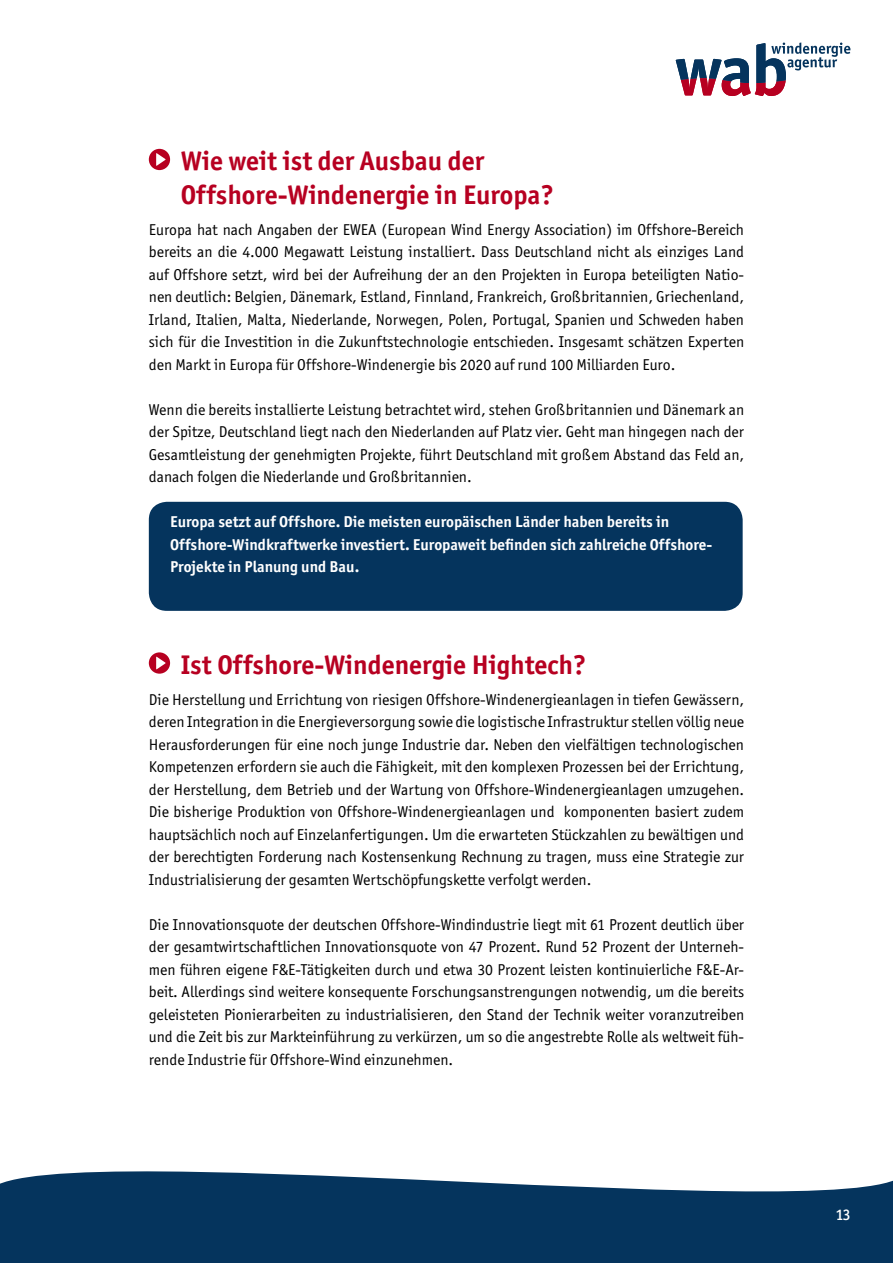
<style>
.page{position:relative;width:893px;height:1263px;background:#fff}
.page>*{position:absolute;margin:0;border:0;box-sizing:border-box;transform-origin:0 0}
.t1{font:700 27px/33.8px "Officina Sans ITC";color:#b70021}
.t2{font:15.75px/22.5px "Officina Sans ITC Boo";color:#000;text-align:justify}
.t3{font:700 15.75px/22.5px "Officina Sans ITC";color:#fff}
.t4{font:500 15.75px "Officina Sans ITC";color:#fff}
</style>
<div class="page">
<div style="left:149px;top:502px;width:594px;height:109px;background:#05345d;border-radius:18px"></div>
<svg style="left:676px;top:43px;width:174px;height:53px"></svg>
<svg style="left:0;top:1171px;width:893px;height:92px;background:#214a6f"></svg>
<div style="left:149px;top:149px;width:21px;height:21px;background:#b70021;border-radius:50%"></div>
<svg style="left:156px;top:153px;width:10px;height:13px"></svg>
<div style="left:149px;top:652px;width:21px;height:22px;background:#b70021;border-radius:50%"></div>
<svg style="left:156px;top:656px;width:10px;height:14px"></svg>
<h1 class="t1" style="left:181px;top:144px;width:375px">Wie weit ist der Ausbau der<br>Offshore-Windenergie in Europa?</h1>
<p class="t2" style="left:149px;top:218px;width:597px">Europa hat nach Angaben der EWEA (European Wind Energy Association) im Offshore-Bereich bereits an die 4.000 Megawatt Leistung installiert. Dass Deutschland nicht als einziges Land auf Offshore setzt, wird bei der Aufreihung der an den Projekten in Europa beteiligten Natio&shy;nen deutlich: Belgien, Dänemark, Estland, Finnland, Frankreich, Großbritannien, Griechenland, Irland, Italien, Malta, Niederlande, Norwegen, Polen, Portugal, Spanien und Schweden haben sich für die Investition in die Zukunftstechnologie entschieden. Insgesamt schätzen Experten den Markt in Europa für Offshore-Windenergie bis 2020 auf rund 100 Milliarden Euro.</p>
<p class="t2" style="left:149px;top:398px;width:597px">Wenn die bereits installierte Leistung betrachtet wird, stehen Großbritannien und Dänemark an der Spitze, Deutschland liegt nach den Niederlanden auf Platz vier. Geht man hingegen nach der Gesamtleistung der genehmigten Projekte, führt Deutschland mit großem Abstand das Feld an, danach folgen die Niederlande und Großbritannien.</p>
<p class="t3" style="left:170px;top:511px;width:542px">Europa setzt auf Offshore. Die meisten europäischen Länder haben bereits in<br>Offshore-Windkraftwerke investiert. Europaweit befinden sich zahlreiche Offshore-<br>Projekte in Planung und Bau.</p>
<h1 class="t1" style="left:181px;top:647px;width:407px">Ist Offshore-Windenergie Hightech?</h1>
<p class="t2" style="left:149px;top:688px;width:597px">Die Herstellung und Errichtung von riesigen Offshore-Windenergieanlagen in tiefen Gewässern, deren Integration in die Energieversorgung sowie die logistische Infrastruktur stellen völlig neue Herausforderungen für eine noch junge Industrie dar. Neben den vielfältigen technologischen Kompetenzen erfordern sie auch die Fähigkeit, mit den komplexen Prozessen bei der Errichtung, der Herstellung, dem Betrieb und der Wartung von Offshore-Windenergieanlagen umzugehen.<br>Die bisherige Produktion von Offshore-Windenergieanlagen und komponenten basiert zudem hauptsächlich noch auf Einzelanfertigungen. Um die erwarteten Stückzahlen zu bewältigen und der berechtigten Forderung nach Kostensenkung Rechnung zu tragen, muss eine Strategie zur Industrialisierung der gesamten Wertschöpfungskette verfolgt werden.</p>
<p class="t2" style="left:149px;top:913px;width:597px">Die Innovationsquote der deutschen Offshore-Windindustrie liegt mit 61 Prozent deutlich über der gesamtwirtschaftlichen Innovationsquote von 47 Prozent. Rund 52 Prozent der Unterneh&shy;men führen eigene F&amp;E-Tätigkeiten durch und etwa 30 Prozent leisten kontinuierliche F&amp;E-Ar&shy;beit. Allerdings sind weitere konsequente Forschungsanstrengungen notwendig, um die bereits geleisteten Pionierarbeiten zu industrialisieren, den Stand der Technik weiter voranzutreiben und die Zeit bis zur Markteinführung zu verkürzen, um so die angestrebte Rolle als weltweit füh&shy;rende Industrie für Offshore-Wind einzunehmen.</p>
<p class="t4" style="left:836px;top:1206px;width:16px">13</p>
</div>
